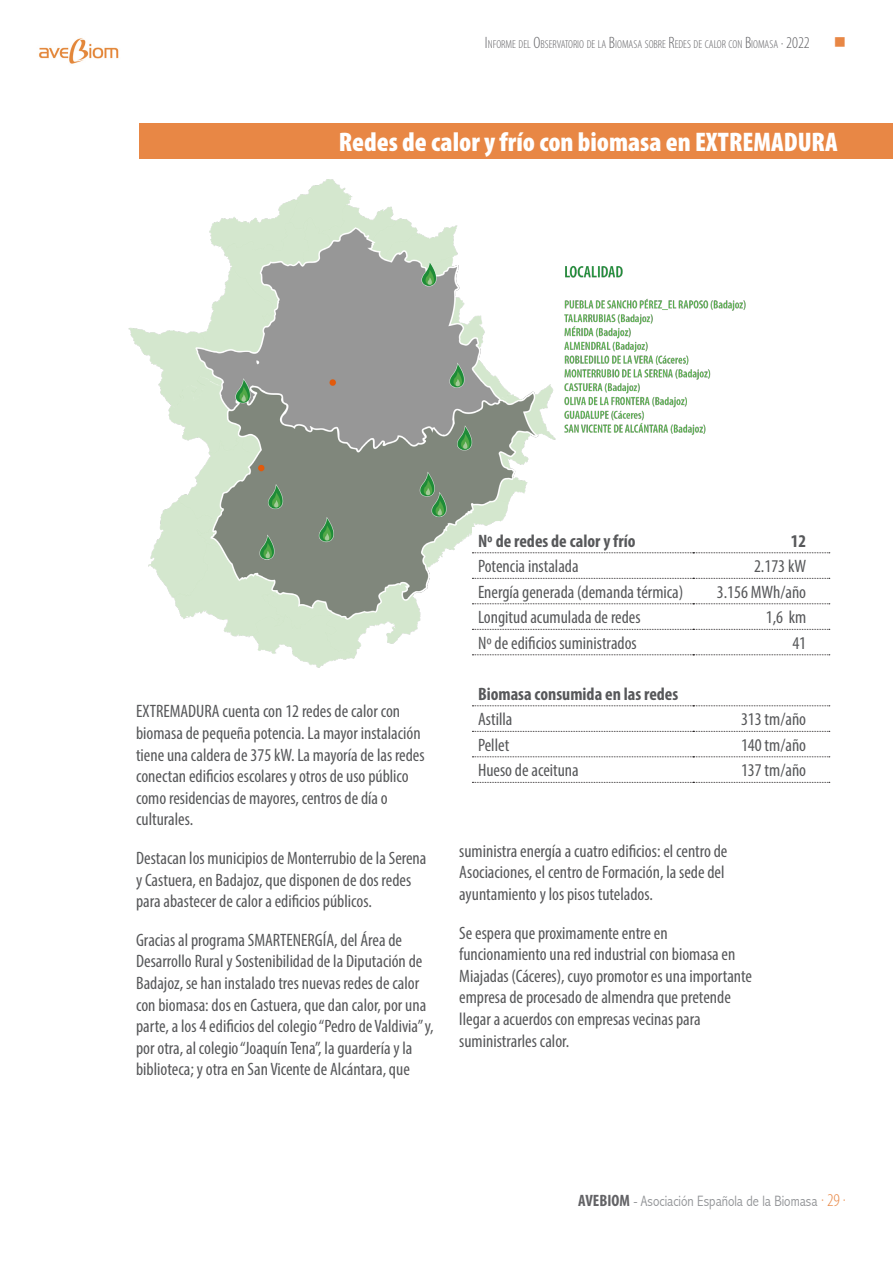
<style>
.page{position:relative;width:893px;height:1263px;background:#fff}
.page>*{position:absolute;margin:0;border:0;box-sizing:border-box;transform-origin:0 0}
.t1{font:900 condensed 27px "Myriad Pro";color:#fff}
.t2{font:condensed 18px/21.6px "Myriad Pro";color:#57585a}
.t3{font:700 condensed 18px "Myriad Pro";color:#57585a}
.t4{font:16.5px "Wingdings";color:#e88745}
.t5{font:300 condensed 15px "Abadi";color:#939598}
.t6{font:300 condensed 11.55px "Myriad Pro";color:#636366}
.s1{font-size:16.5px}
.s2{font-family:"Myriad Pro";font-weight:700;font-size:16.5px;color:#636366}
.s3{font-family:"Myriad Pro";font-size:18px;color:#e88745}
</style>
<div class="page">
<img style="left:39px;top:38px;width:80px;height:26px">
<img style="left:128px;top:180px;width:618px;height:487px">
<div style="left:472px;top:527px;width:374px;height:260px;background:#fff"></div>
<svg style="left:472px;top:552px;width:358px;height:1px"></svg>
<svg style="left:472px;top:578px;width:358px;height:1px"></svg>
<svg style="left:472px;top:603px;width:358px;height:1px"></svg>
<svg style="left:472px;top:629px;width:358px;height:1px"></svg>
<svg style="left:472px;top:654px;width:358px;height:1px"></svg>
<svg style="left:472px;top:705px;width:358px;height:1px"></svg>
<svg style="left:472px;top:731px;width:358px;height:1px"></svg>
<svg style="left:472px;top:756px;width:358px;height:1px"></svg>
<svg style="left:472px;top:782px;width:358px;height:1px"></svg>
<div style="left:139px;top:123px;width:754px;height:35px;background:#e88745"></div>
<p class="t6" style="left:485px;top:38px;width:326px"><span class="s1">I</span>NFORME DEL <span class="s1">O</span>BSERVATORIO DE LA <span class="s1">B</span>IOMASA SOBRE <span class="s1">R</span>EDES DE CALOR CON <span class="s1">B</span>IOMASA <span class="s1">· 2022</span></p>
<p class="t4" style="left:834px;top:33px;width:14px">■</p>
<p class="t1" style="left:339px;top:125px;width:500px">Redes de calor y frío con biomasa en EXTREMADURA</p>
<p class="t2" style="left:136px;top:700px;width:290px">EXTREMADURA cuenta con 12 redes de calor con biomasa de pequeña potencia. La mayor instalación tiene una caldera de 375 kW. La mayoría de las redes conectan edificios escolares y otros de uso público como residencias de mayores, centros de día o culturales.</p>
<p class="t2" style="left:136px;top:847px;width:292px">Destacan los municipios de Monterrubio de la Serena y Castuera, en Badajoz, que disponen de dos redes para abastecer de calor a edificios públicos.</p>
<p class="t2" style="left:136px;top:929px;width:299px">Gracias al programa SMARTENERGÍA, del Área de Desarrollo Rural y Sostenibilidad de la Diputación de Badajoz, se han instalado tres nuevas redes de calor con biomasa: dos en Castuera, que dan calor, por una parte, a los 4 edificios del colegio “Pedro de Valdivia” y, por otra, al colegio “Joaquín Tena”, la guardería y la biblioteca; y otra en San Vicente de Alcántara, que</p>
<p class="t3" style="left:478px;top:530px;width:159px">Nº de redes de calor y frío</p>
<p class="t3" style="left:791px;top:530px;width:17px">12</p>
<p class="t2" style="left:478px;top:555px;width:102px">Potencia instalada</p>
<p class="t2" style="left:754px;top:555px;width:54px">2.173 kW</p>
<p class="t2" style="left:478px;top:581px;width:207px">Energía generada (demanda térmica)</p>
<p class="t2" style="left:717px;top:581px;width:91px">3.156 MWh/año</p>
<p class="t2" style="left:478px;top:606px;width:164px">Longitud acumulada de redes</p>
<p class="t2" style="left:766px;top:606px;width:42px">1,6 km</p>
<p class="t2" style="left:478px;top:632px;width:160px">Nº de edificios suministrados</p>
<p class="t2" style="left:792px;top:632px;width:15px">41</p>
<p class="t3" style="left:478px;top:683px;width:202px">Biomasa consumida en las redes</p>
<p class="t2" style="left:478px;top:708px;width:36px">Astilla</p>
<p class="t2" style="left:741px;top:708px;width:67px">313 tm/año</p>
<p class="t2" style="left:478px;top:734px;width:33px">Pellet</p>
<p class="t2" style="left:741px;top:734px;width:67px">140 tm/año</p>
<p class="t2" style="left:478px;top:759px;width:102px">Hueso de aceituna</p>
<p class="t2" style="left:741px;top:759px;width:67px">137 tm/año</p>
<p class="t2" style="left:459px;top:840px;width:270px">suministra energía a cuatro edificios: el centro de<br>Asociaciones, el centro de Formación, la sede del ayuntamiento y los pisos tutelados.</p>
<p class="t2" style="left:459px;top:922px;width:294px">Se espera que proximamente entre en funcionamiento una red industrial con biomasa en Miajadas (Cáceres), cuyo promotor es una importante empresa de procesado de almendra que pretende llegar a acuerdos con empresas vecinas para suministrarles calor.</p>
<p class="t5" style="left:578px;top:1192px;width:269px"><span class="s2">AVEBIOM</span> - Asociación Española de la Biomasa <span class="s3">· 29 ·</span></p>
</div>
